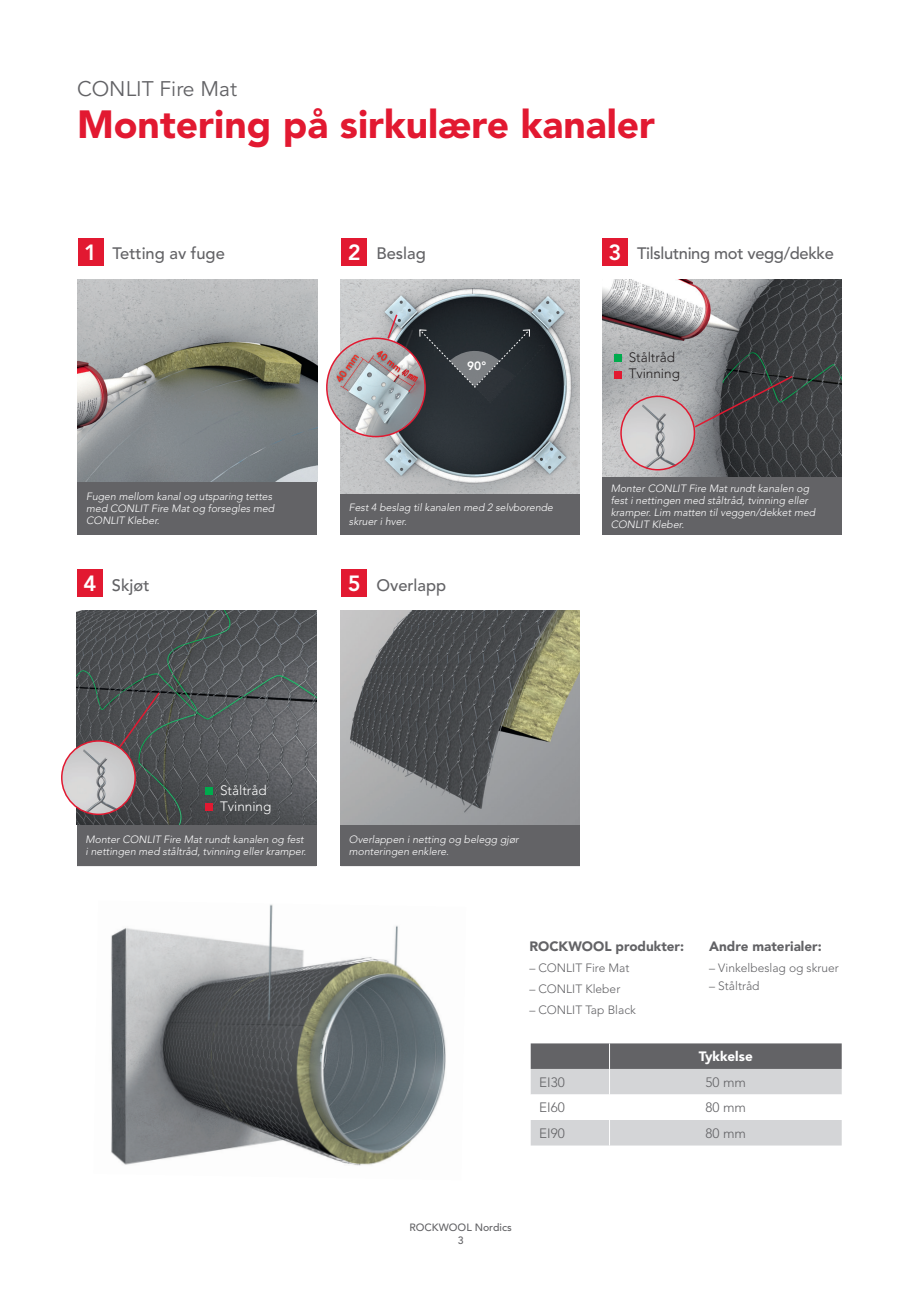
<style>
.page{position:relative;width:919px;height:1289px;background:#fff}
.page>*{position:absolute;margin:0;border:0;box-sizing:border-box;transform-origin:0 0}
.t1{font:900 39px "Avenir LT Std";color:#e21931}
.t2{font:21px "Avenir LT Std";color:#636366}
.t3{font:500 16.5px "Avenir LT Std";color:#636366}
.t4{font:500 16.5px "Avenir LT Std";letter-spacing:-.02em;color:#636366}
.t5{font:900 13.5px "Avenir LT Std";color:#636366}
.t6{font:300 13.5px "Avenir LT Std";color:#636366}
.t7{font:300 13.5px/16.2px "Avenir LT Std";color:#231f20}
.t8{font:300 13.5px/16.2px "Avenir LT Std";color:#fff}
.t9{font:900 13.5px "Avenir LT Std";color:#fff}
.t10{font:300 12px "Avenir LT Std";color:#636366}
.t11{font:800 12px "Avenir LT Std";color:#fff}
.t12{font:italic 300 10.5px/12px "Avenir LT Std";color:#fff}
.t13{font:500 10.5px/12.6px "Avenir LT Std";color:#636366;text-align:center}
.s1{font-weight:800;font-size:21.9px;color:#fff}
</style>
<div class="page">
<img style="left:111px;top:904px;width:335px;height:262px">
<svg style="left:530px;top:1043px;width:311px;height:102px"></svg>
<div style="left:78px;top:238px;width:25px;height:27px;background:#e21931"></div>
<div style="left:341px;top:238px;width:26px;height:27px;background:#e21931"></div>
<div style="left:341px;top:569px;width:26px;height:27px;background:#e21931"></div>
<div style="left:78px;top:482px;width:239px;height:53px;background:#636366"></div>
<img style="left:602px;top:280px;width:239px;height:197px">
<div style="left:602px;top:238px;width:26px;height:27px;background:#e21931"></div>
<div style="left:614px;top:354px;width:7px;height:8px;background:#00ab4d"></div>
<div style="left:614px;top:371px;width:7px;height:7px;background:#e21931"></div>
<img style="left:621px;top:396px;width:73px;height:74px;border-radius:37px">
<div style="left:620px;top:395px;width:75px;height:75px;border:2px solid #e21931;border-radius:50%"></div>
<svg style="left:693px;top:374px;width:101px;height:55px;background:#524f52"></svg>
<div style="left:602px;top:477px;width:239px;height:58px;background:#636366"></div>
<div style="left:340px;top:493px;width:239px;height:42px;background:#636366"></div>
<div style="left:340px;top:824px;width:239px;height:42px;background:#636366"></div>
<img style="left:78px;top:280px;width:239px;height:202px">
<img style="left:340px;top:280px;width:239px;height:213px">
<div style="left:434px;top:345px;width:110px;height:57px;background:#232a2e"></div>
<div style="left:464px;top:366px;width:50px;height:36px;background:#2b3136"></div>
<svg style="left:419px;top:329px;width:111px;height:59px"></svg>
<img style="left:340px;top:611px;width:239px;height:213px">
<img style="left:327px;top:338px;width:98px;height:98px">
<div style="left:326px;top:337px;width:100px;height:100px;border:2px solid #e21931;border-radius:50%"></div>
<div style="left:402px;top:329px;width:10px;height:24px;background:#636366;opacity:.25"></div>
<svg style="left:386px;top:313px;width:12px;height:27px"></svg>
<div style="left:77px;top:569px;width:26px;height:27px;background:#e21931"></div>
<div style="left:77px;top:824px;width:239px;height:42px;background:#636366"></div>
<img style="left:77px;top:611px;width:239px;height:213px">
<img style="left:62px;top:741px;width:73px;height:73px;border-radius:37px">
<div style="left:61px;top:740px;width:75px;height:75px;border:2px solid #e21931;border-radius:50%"></div>
<svg style="left:118px;top:691px;width:43px;height:58px;background:#534f51"></svg>
<div style="left:205px;top:787px;width:8px;height:7px;background:#00ab4d"></div>
<div style="left:205px;top:803px;width:8px;height:8px;background:#e21931"></div>
<h2 class="t2" style="left:77px;top:77px;width:161px">CONLIT Fire Mat</h2>
<h1 class="t1" style="left:77px;top:101px;width:579px">Montering på sirkulære kanaler</h1>
<h3 class="t3" style="left:84px;top:244px;width:142px"><span class="s1">1</span> Tetting av fuge</h3>
<h3 class="t3" style="left:348px;top:244px;width:80px"><span class="s1">2</span> Beslag</h3>
<p class="t11" style="left:467px;top:358px;width:21px">90°</p>
<p class="t12" style="left:86px;top:491px;width:189px">Fugen mellom kanal og utsparing tettes med CONLIT Fire Mat og forsegles med<br>CONLIT Kleber.</p>
<h3 class="t3" style="left:83px;top:575px;width:68px"><span class="s1">4</span> Skjøt</h3>
<p class="t12" style="left:349px;top:501px;width:206px;line-height:13.5px">Fest 4 beslag til kanalen med 2 selvborende skruer i hver.</p>
<h3 class="t3" style="left:348px;top:575px;width:100px"><span class="s1">5</span> Overlapp</h3>
<h3 class="t4" style="left:608px;top:244px;width:227px"><span class="s1">3</span> Tilslutning mot vegg/dekke</h3>
<p class="t7" style="left:628px;top:349px;width:53px">Ståltråd<br>Tvinning</p>
<p class="t12" style="left:610px;top:482px;width:206px">Monter CONLIT Fire Mat rundt kanalen og fest i nettingen med ståltråd, tvinning eller kramper. Lim matten til veggen/dekket med CONLIT Kleber.</p>
<p class="t8" style="left:220px;top:782px;width:53px">Ståltråd<br>Tvinning</p>
<p class="t12" style="left:85px;top:833px;width:222px">Monter CONLIT Fire Mat rundt kanalen og fest i nettingen med ståltråd, tvinning eller kramper.</p>
<p class="t12" style="left:349px;top:833px;width:171px">Overlappen i netting og belegg gjør monteringen enklere.</p>
<p class="t5" style="left:529px;top:937px;width:156px">ROCKWOOL produkter:</p>
<p class="t10" style="left:529px;top:960px;width:102px">– CONLIT Fire Mat</p>
<p class="t10" style="left:529px;top:981px;width:92px">– CONLIT Kleber</p>
<p class="t10" style="left:529px;top:1002px;width:108px">– CONLIT Tap Black</p>
<p class="t5" style="left:709px;top:937px;width:114px">Andre materialer:</p>
<p class="t10" style="left:709px;top:960px;width:131px">– Vinkelbeslag og skruer</p>
<p class="t10" style="left:709px;top:978px;width:52px">– Ståltråd</p>
<p class="t9" style="left:698px;top:1048px;width:56px">Tykkelse</p>
<p class="t6" style="left:539px;top:1074px;width:27px">EI30</p>
<p class="t6" style="left:705px;top:1074px;width:42px">50 mm</p>
<p class="t6" style="left:539px;top:1099px;width:27px">EI60</p>
<p class="t6" style="left:705px;top:1099px;width:42px">80 mm</p>
<p class="t6" style="left:539px;top:1125px;width:27px">EI90</p>
<p class="t6" style="left:705px;top:1125px;width:42px">80 mm</p>
<p class="t13" style="left:409px;top:1221px;width:104px">ROCKWOOL Nordics<br>3</p>
</div>
